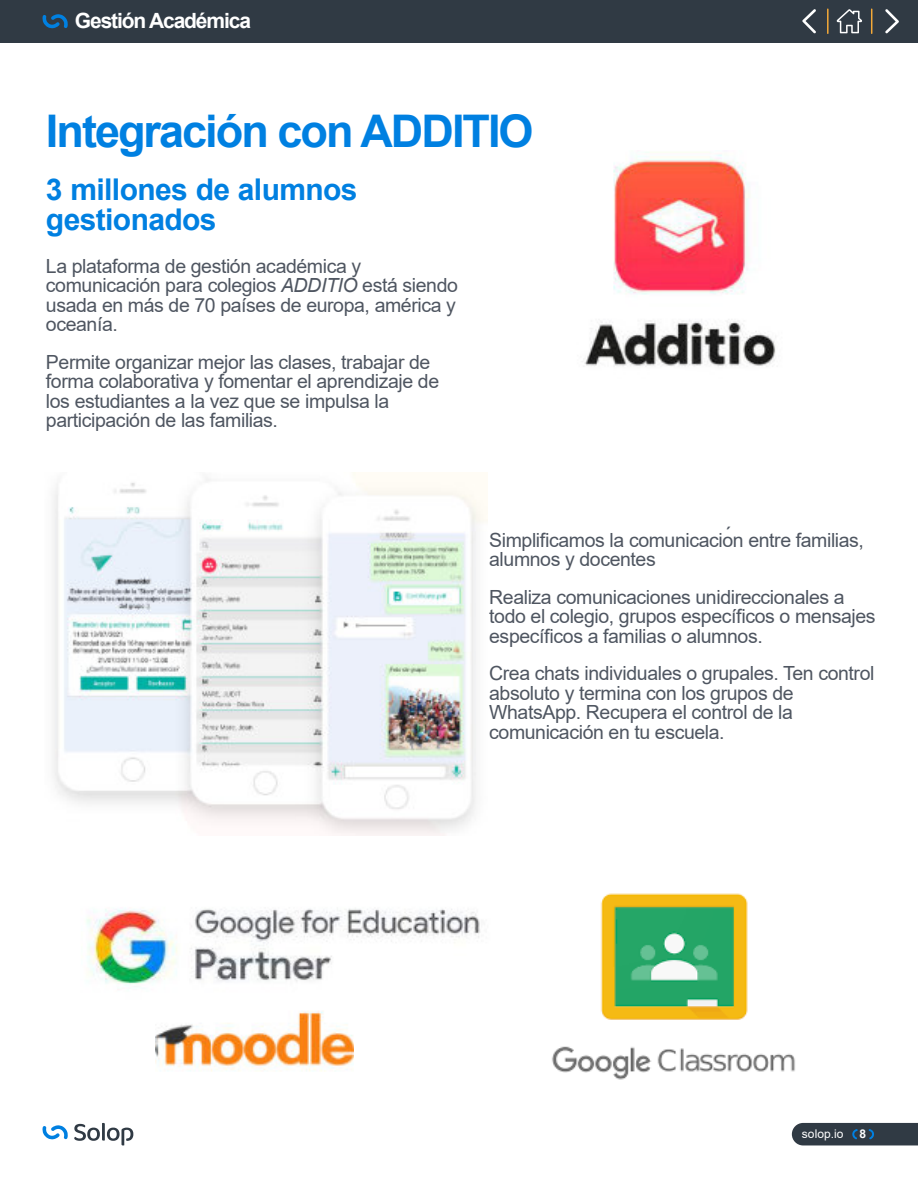
<style>
.page{position:relative;width:918px;height:1188px;background:#fff}
.page>*{position:absolute;margin:0;border:0;box-sizing:border-box;transform-origin:0 0}
.t1{font:700 45px "Arial";letter-spacing:-.045em;color:#0080e1}
.t2{font:700 30px/30px "Arial";letter-spacing:-.02em;color:#0080e1}
.t3{font:700 21px "Arial";letter-spacing:-.055em;color:#fff}
.t4{font:19.5px/19.5px "Arial";letter-spacing:-.02em;color:#4f5661}
.t5{font:12px "Arial";letter-spacing:.005em;color:#fff}
.t6{font:700 12px "Arial";color:#fff}
.s1{font-style:italic}
</style>
<div class="page">
<div style="left:792px;top:1123px;width:126px;height:22px;background:#303a44"></div>
<svg style="left:42px;top:1125px;width:26px;height:15px"></svg>
<svg style="left:74px;top:1123px;width:59px;height:22px"></svg>
<div style="left:0;top:0;width:918px;height:43px;background:#303a44"></div>
<svg style="left:885px;top:9px;width:14px;height:24px"></svg>
<svg style="left:802px;top:9px;width:14px;height:24px"></svg>
<svg style="left:871px;top:9px;width:1px;height:24px"></svg>
<hr style="left:827px;top:9px;width:2px;height:24px;background:#f4a938">
<svg style="left:837px;top:9px;width:25px;height:24px"></svg>
<svg style="left:42px;top:14px;width:26px;height:14px"></svg>
<img style="left:584px;top:152px;width:192px;height:215px">
<img style="left:53px;top:473px;width:435px;height:362px">
<img style="left:86px;top:908px;width:394px;height:82px">
<img style="left:552px;top:893px;width:243px;height:187px">
<img style="left:156px;top:1011px;width:198px;height:61px">
<p class="t3" style="left:75px;top:13px;width:178px">Gestión Académica</p>
<h1 class="t1" style="left:46px;top:114px;width:489px">Integración con ADDITIO</h1>
<h2 class="t2" style="left:46px;top:177px;width:313px">3 millones de alumnos gestionados</h2>
<p class="t4" style="left:46px;top:258px;width:414px">La plataforma de gestión académica y comunicación para colegios <span class="s1">ADDITIO</span> está siendo usada en más de 70 países de europa, américa y oceanía.</p>
<p class="t4" style="left:46px;top:354px;width:395px">Permite organizar mejor las clases, trabajar de forma colaborativa y fomentar el aprendizaje de los estudiantes a la vez que se impulsa la participación de las familias.</p>
<p class="t4" style="left:489px;top:532px;width:376px">Simplificamos la comunicación entre familias, alumnos y docentes</p>
<p class="t4" style="left:489px;top:589px;width:388px">Realiza comunicaciones unidireccionales a todo el colegio, grupos específicos o mensajes específicos a familias o alumnos.</p>
<p class="t4" style="left:489px;top:666px;width:387px">Crea chats individuales o grupales. Ten control absoluto y termina con los grupos de WhatsApp. Recupera el control de la comunicación en tu escuela.</p>
<p class="t5" style="left:802px;top:1129px;width:43px">solop.io</p>
<p class="t6" style="left:860px;top:1129px;width:8px">8</p>
</div>
